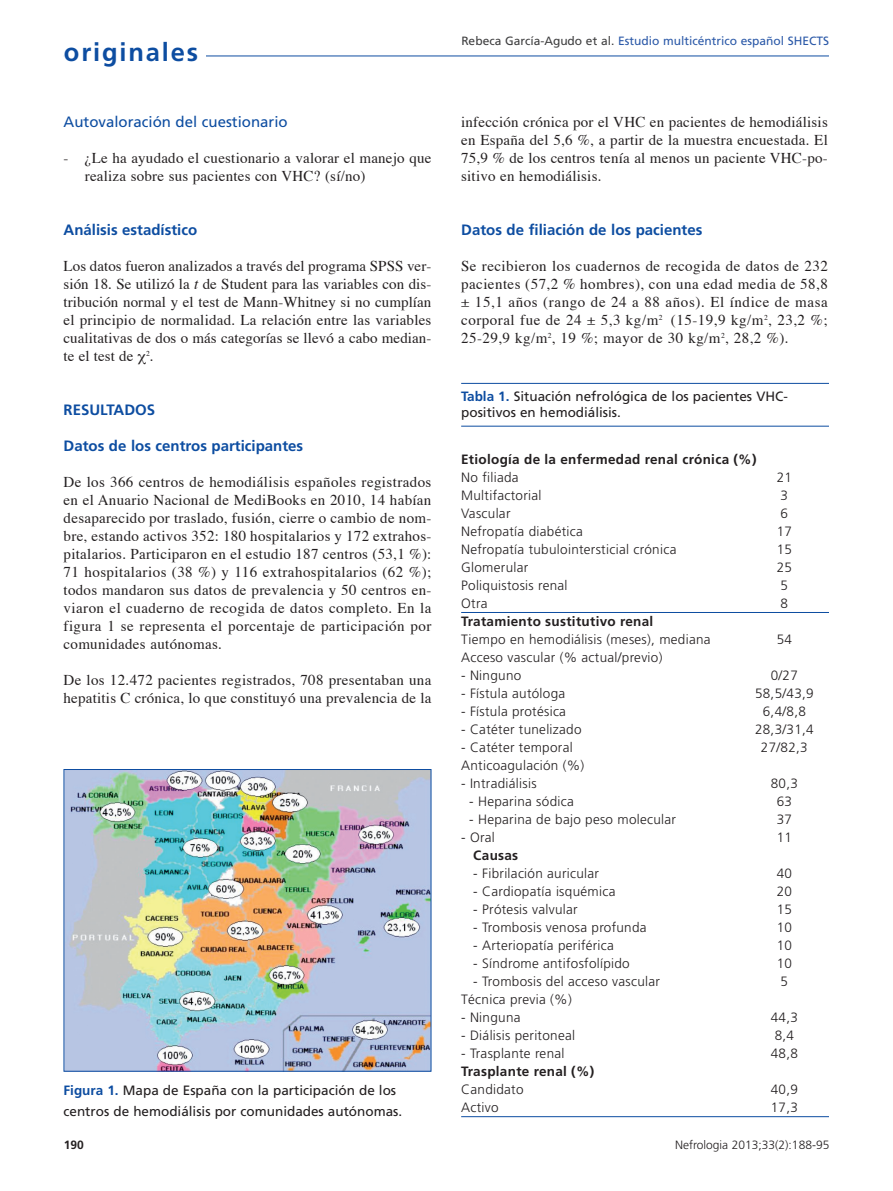
<style>
.page{position:relative;width:893px;height:1191px;background:#fff}
.page>*{position:absolute;margin:0;border:0;box-sizing:border-box;transform-origin:0 0}
.t1{font:700 25.5px "Frutiger";letter-spacing:.07em;color:#0d4da1}
.t2{font:15px/18px "Times";letter-spacing:.015em;color:#231f20;text-align:justify}
.t3{font:700 15px "Frutiger";color:#0d4da1}
.t4{font:15px "Frutiger";color:#0d4da1}
.t5{font:300 13.5px/18px "Frutiger";letter-spacing:.02em;color:#231f20}
.t6{font:13.5px/16.5px "Frutiger";color:#231f20}
.t7{font:700 13.5px "Frutiger";letter-spacing:.02em;color:#231f20}
.t8{font:12px "Frutiger";color:#2b59a8}
.t9{font:300 12px "Frutiger";color:#231f20}
.t10{font:700 12px "Frutiger";color:#231f20}
.s1{font-style:italic}
.s2{font-weight:700;color:#0d4da1}
.s3{color:#3f3f40}
</style>
<div class="page">
<hr style="left:64px;top:56px;width:765px;height:1px;background:#0d4da1">
<div style="left:64px;top:42px;width:142px;height:38px;background:#fff"></div>
<hr style="left:461px;top:383px;width:368px;height:1px;background:#0d4da1">
<hr style="left:461px;top:426px;width:368px;height:1px;background:#0d4da1">
<hr style="left:461px;top:612px;width:368px;height:1px;background:#0d4da1">
<hr style="left:461px;top:1116px;width:368px;height:1px;background:#0d4da1">
<img style="left:66px;top:771px;width:363px;height:298px">
<h1 class="t1" style="left:64px;top:42px;width:136px">originales</h1>
<p class="t4" style="left:64px;top:115px;width:226px">Autovaloración del cuestionario</p>
<p class="t2" style="left:85px;top:150px;width:348px;text-indent:-21px">- ¿Le ha ayudado el cuestionario a valorar el manejo que realiza sobre sus pacientes con VHC? (sí/no)</p>
<p class="t3" style="left:64px;top:223px;width:135px">Análisis estadístico</p>
<p class="t2" style="left:64px;top:258px;width:369px">Los datos fueron analizados a través del programa SPSS ver&shy;sión 18. Se utilizó la <span class="s1">t</span> de Student para las variables con dis&shy;tribución normal y el test de Mann-Whitney si no cumplían el principio de normalidad. La relación entre las variables cualitativas de dos o más categorías se llevó a cabo median&shy;te el test de <sup>2</sup>.</p>
<p class="t3" style="left:64px;top:403px;width:93px">RESULTADOS</p>
<p class="t3" style="left:64px;top:439px;width:241px">Datos de los centros participantes</p>
<p class="t2" style="left:64px;top:474px;width:369px">De los 366 centros de hemodiálisis españoles registrados en el Anuario Nacional de MediBooks en 2010, 14 habían desaparecido por traslado, fusión, cierre o cambio de nom&shy;bre, estando activos 352: 180 hospitalarios y 172 extrahos&shy;pitalarios. Participaron en el estudio 187 centros (53,1 %):<br>71 hospitalarios (38 %) y 116 extrahospitalarios (62 %); todos mandaron sus datos de prevalencia y 50 centros en&shy;viaron el cuaderno de recogida de datos completo. En la figura 1 se representa el porcentaje de participación por comunidades autónomas.</p>
<p class="t2" style="left:64px;top:672px;width:369px">De los 12.472 pacientes registrados, 708 presentaban una hepatitis C crónica, lo que constituyó una prevalencia de la</p>
<p class="t6" style="left:64px;top:1081px;width:340px;line-height:21px"><span class="s2">Figura 1.</span> Mapa de España con la participación de los centros de hemodiálisis por comunidades autónomas.</p>
<p class="t10" style="left:64px;top:1140px;width:22px">190</p>
<p class="t8" style="left:461px;top:36px;width:369px"><span class="s3">Rebeca García-Agudo et al.</span> Estudio multicéntrico español SHECTS</p>
<p class="t2" style="left:461px;top:114px;width:368px">infección crónica por el VHC en pacientes de hemodiálisis en España del 5,6 %, a partir de la muestra encuestada. El 75,9 % de los centros tenía al menos un paciente VHC-po&shy;sitivo en hemodiálisis.</p>
<p class="t3" style="left:461px;top:223px;width:243px">Datos de filiación de los pacientes</p>
<p class="t2" style="left:461px;top:258px;width:368px">Se recibieron los cuadernos de recogida de datos de 232 pacientes (57,2 % hombres), con una edad media de 58,8 ± 15,1 años (rango de 24 a 88 años). El índice de masa corporal fue de 24 ± 5,3 kg/m<sup>2</sup> (15-19,9 kg/m<sup>2</sup>, 23,2 %; 25-29,9 kg/m<sup>2</sup>, 19 %; mayor de 30 kg/m<sup>2</sup>, 28,2 %).</p>
<p class="t6" style="left:461px;top:389px;width:328px"><span class="s2">Tabla 1.</span> Situación nefrológica de los pacientes VHC&shy;positivos en hemodiálisis.</p>
<p class="t7" style="left:461px;top:454px;width:297px">Etiología de la enfermedad renal crónica (%)</p>
<p class="t5" style="left:461px;top:469px;width:217px">No filiada<br>Multifactorial<br>Vascular<br>Nefropatía diabética<br>Nefropatía tubulointersticial crónica<br>Glomerular<br>Poliquistosis renal<br>Otra</p>
<p class="t7" style="left:461px;top:616px;width:194px">Tratamiento sustitutivo renal</p>
<p class="t5" style="left:461px;top:631px;width:251px">Tiempo en hemodiálisis (meses), mediana<br>Acceso vascular (% actual/previo)</p>
<p class="t5" style="left:461px;top:667px;width:62px">- Ninguno</p>
<p class="t5" style="left:461px;top:685px;width:106px">- Fístula autóloga</p>
<p class="t5" style="left:461px;top:703px;width:106px">- Fístula protésica</p>
<p class="t5" style="left:461px;top:721px;width:122px">- Catéter tunelizado</p>
<p class="t5" style="left:461px;top:739px;width:125px">- Catéter temporal<br>Anticoagulación (%)</p>
<p class="t5" style="left:461px;top:775px;width:77px">- Intradiálisis</p>
<p class="t5" style="left:469px;top:793px;width:106px">- Heparina sódica</p>
<p class="t5" style="left:469px;top:811px;width:208px">- Heparina de bajo peso molecular</p>
<p class="t5" style="left:461px;top:829px;width:35px">- Oral</p>
<p class="t7" style="left:473px;top:850px;width:46px">Causas</p>
<p class="t5" style="left:473px;top:865px;width:127px">- Fibrilación auricular</p>
<p class="t5" style="left:473px;top:883px;width:144px">- Cardiopatía isquémica</p>
<p class="t5" style="left:473px;top:901px;width:106px">- Prótesis valvular</p>
<p class="t5" style="left:473px;top:919px;width:175px">- Trombosis venosa profunda</p>
<p class="t5" style="left:473px;top:937px;width:142px">- Arteriopatía periférica</p>
<p class="t5" style="left:473px;top:955px;width:158px">- Síndrome antifosfolípido</p>
<p class="t5" style="left:461px;top:973px;width:200px;text-indent:12px">- Trombosis del acceso vascular<br>Técnica previa (%)</p>
<p class="t5" style="left:461px;top:1009px;width:61px">- Ninguna</p>
<p class="t5" style="left:461px;top:1027px;width:115px">- Diálisis peritoneal</p>
<p class="t5" style="left:461px;top:1045px;width:105px">- Trasplante renal</p>
<p class="t7" style="left:461px;top:1065px;width:135px">Trasplante renal (%)</p>
<p class="t5" style="left:461px;top:1081px;width:64px">Candidato<br>Activo</p>
<p class="t5" style="left:777px;top:469px;width:17px">21<br>3<br>6<br>17<br>15<br>25<br>5<br>8</p>
<p class="t5" style="left:777px;top:631px;width:17px">54</p>
<p class="t5" style="left:755px;top:667px;width:60px;text-align:center">0/27<br>58,5/43,9<br>6,4/8,8<br>28,3/31,4<br>27/82,3</p>
<p class="t5" style="left:771px;top:775px;width:29px;text-align:center">80,3<br>63<br>37<br>11</p>
<p class="t5" style="left:777px;top:865px;width:17px;text-align:justify">40<br>20<br>15<br>10<br>10<br>10<br>5</p>
<p class="t5" style="left:771px;top:1009px;width:29px">44,3<br>8,4<br>48,8</p>
<p class="t5" style="left:771px;top:1081px;width:29px">40,9<br>17,3</p>
<p class="t9" style="left:675px;top:1140px;width:156px">Nefrologia 2013;33(2):188-95</p>
</div>
